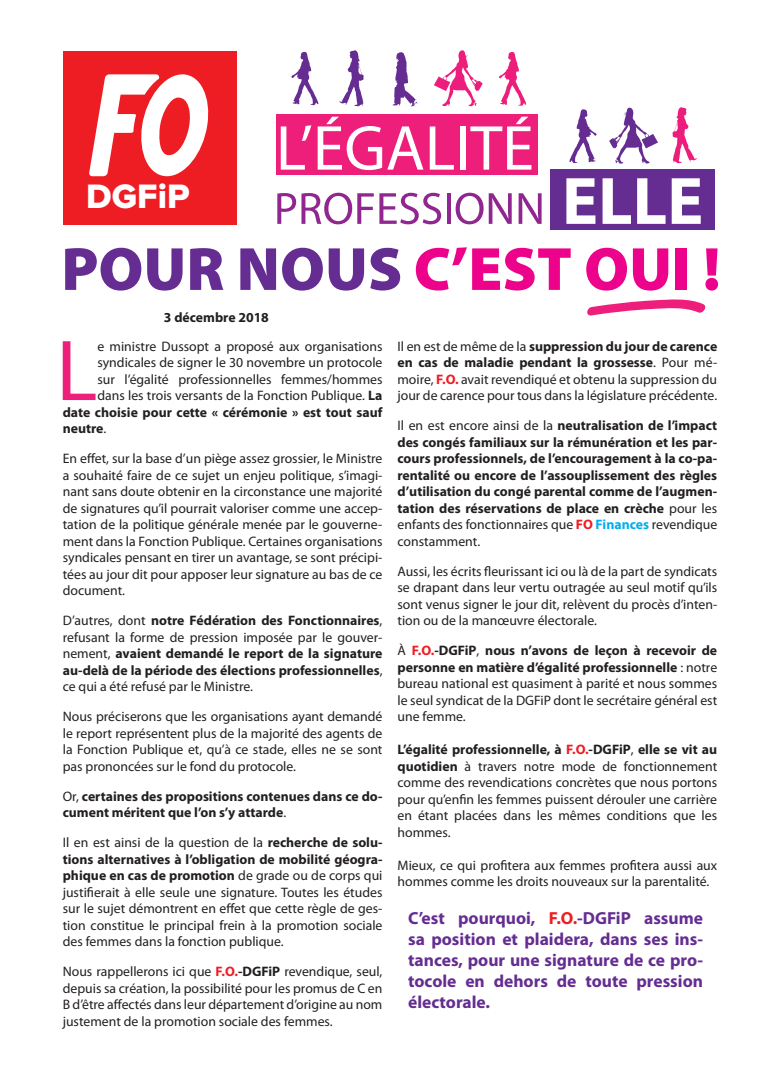
<style>
.page{position:relative;width:780px;height:1088px;background:#fff}
.page>*{position:absolute;margin:0;border:0;box-sizing:border-box;transform-origin:0 0}
.t1{font:87.25px "Myriad Pro";color:#ee1e7b}
.t2{font:900 61.5px "Myriad Pro";color:#ed028c}
.t3{font:35.12px "Proxima Nova Extrabld";color:#fff}
.t4{font:700 17.5px/21px "Myriad Pro";color:#652d91;text-align:justify}
.t5{font:13.75px/16.5px "Myriad Pro";color:#231f20;text-align:justify}
.t6{font:700 13.75px/16.5px "Myriad Pro";color:#231f20;text-align:justify}
.s1{color:#652d91}
.s2{font-weight:700}
.s3{font-weight:400}
.s4{font-weight:700;color:#ee1d23}
.s5{color:#ee1d23}
.s6{color:#00aeef}
</style>
<div class="page">
<div style="left:550px;top:169px;width:164px;height:61px;background:#652d91"></div>
<div style="left:276px;top:114px;width:262px;height:61px;background:#ee1e7b"></div>
<svg style="left:277px;top:193px;width:164px;height:31px"></svg>
<svg style="left:447px;top:193px;width:3px;height:31px"></svg>
<svg style="left:455px;top:193px;width:56px;height:31px"></svg>
<svg style="left:518px;top:193px;width:23px;height:31px"></svg>
<svg style="left:566px;top:178px;width:29px;height:46px"></svg>
<svg style="left:602px;top:178px;width:29px;height:46px"></svg>
<svg style="left:637px;top:178px;width:28px;height:46px"></svg>
<svg style="left:671px;top:178px;width:29px;height:46px"></svg>
<svg style="left:281px;top:125px;width:30px;height:45px"></svg>
<svg style="left:317px;top:117px;width:106px;height:53px"></svg>
<svg style="left:429px;top:126px;width:25px;height:44px"></svg>
<div style="left:460px;top:126px;width:5px;height:44px;background:#fff"></div>
<svg style="left:470px;top:117px;width:61px;height:53px"></svg>
<svg style="left:569px;top:109px;width:27px;height:54px"></svg>
<svg style="left:587px;top:299px;width:119px;height:17px"></svg>
<svg style="left:339px;top:50px;width:25px;height:56px"></svg>
<svg style="left:609px;top:108px;width:20px;height:40px"></svg>
<svg style="left:291px;top:54px;width:27px;height:51px"></svg>
<svg style="left:392px;top:52px;width:25px;height:54px"></svg>
<div style="left:63px;top:51px;width:173px;height:174px;background:#ee1d23"></div>
<svg style="left:89px;top:74px;width:120px;height:102px"></svg>
<svg style="left:499px;top:54px;width:27px;height:52px"></svg>
<svg style="left:434px;top:50px;width:28px;height:56px"></svg>
<svg style="left:672px;top:109px;width:25px;height:54px"></svg>
<h3 class="t3" style="left:86px;top:180px;width:105px">DGFiP</h3>
<h2 class="t2" style="left:61px;top:234px;width:660px"><span class="s1">POUR NOUS</span> C’EST OUI !</h2>
<p class="t6" style="left:164px;top:309px;width:106px">3 décembre 2018</p>
<h1 class="t1" style="left:56px;top:317px;width:43px">L</h1>
<p class="t5" style="left:97px;top:337px;width:286px">e ministre Dussopt a proposé aux organisations</p>
<p class="t5" style="left:97px;top:354px;width:286px">syndicales de signer le 30 novembre un protocole</p>
<p class="t5" style="left:97px;top:370px;width:286px">sur l’égalité professionnelles femmes/hommes</p>
<p class="t5" style="left:97px;top:387px;width:286px">dans les trois versants de la Fonction Publique. <span class="s2">La</span></p>
<p class="t6" style="left:63px;top:403px;width:321px">date choisie pour cette « cérémonie » est tout sauf</p>
<p class="t6" style="left:63px;top:420px;width:45px">neutre<span class="s3">.</span></p>
<p class="t5" style="left:63px;top:450px;width:321px">En effet, sur la base d’un piège assez grossier, le Ministre a souhaité faire de ce sujet un enjeu politique, s’imagi&shy;nant sans doute obtenir en la circonstance une majorité de signatures qu’il pourrait valoriser comme une accep&shy;tation de la politique générale menée par le gouverne&shy;ment dans la Fonction Publique. Certaines organisations syndicales pensant en tirer un avantage, se sont précipi&shy;tées au jour dit pour apposer leur signature au bas de ce document.</p>
<p class="t6" style="left:63px;top:612px;width:321px"><span class="s3">D’autres, dont</span> notre Fédération des Fonctionnaires<span class="s3">, refusant la forme de pression imposée par le gouver&shy;nement,</span> avaient demandé le report de la signature au-delà de la période des élections professionnelles<span class="s3">, ce qui a été refusé par le Ministre.</span></p>
<p class="t5" style="left:63px;top:708px;width:321px">Nous préciserons que les organisations ayant demandé le report représentent plus de la majorité des agents de la Fonction Publique et, qu’à ce stade, elles ne se sont pas prononcées sur le fond du protocole.</p>
<p class="t6" style="left:63px;top:787px;width:321px"><span class="s3">Or,</span> certaines des propositions contenues dans ce do&shy;cument méritent que l’on s’y attarde<span class="s3">.</span></p>
<p class="t5" style="left:63px;top:834px;width:321px">Il en est ainsi de la question de la <span class="s2">recherche de solu&shy;tions alternatives à l’obligation de mobilité géogra&shy;phique en cas de promotion</span> de grade ou de corps qui justifierait à elle seule une signature. Toutes les études sur le sujet démontrent en effet que cette règle de ges&shy;tion constitue le principal frein à la promotion sociale des femmes dans la fonction publique.</p>
<p class="t5" style="left:63px;top:963px;width:321px">Nous rappellerons ici que <span class="s4">F.O.</span><span class="s2">-DGFiP</span> revendique, seul, depuis sa création, la possibilité pour les promus de C en B d’être affectés dans leur département d’origine au nom justement de la promotion sociale des femmes.</p>
<p class="t5" style="left:397px;top:337px;width:321px">Il en est de même de la <span class="s2">suppression du jour de carence en cas de maladie pendant la grossesse</span>. Pour mé&shy;moire, <span class="s4">F.O.</span> avait revendiqué et obtenu la suppression du jour de carence pour tous dans la législature précédente.</p>
<p class="t6" style="left:397px;top:417px;width:321px"><span class="s3">Il en est encore ainsi de la</span> neutralisation de l’impact des congés familiaux sur la rémunération et les par&shy;cours professionnels, de l’encouragement à la co-pa&shy;rentalité ou encore de l’assouplissement des règles d’utilisation du congé parental comme de l’augmen&shy;tation des réservations de place en crèche <span class="s3">pour les enfants des fonctionnaires que</span> <span class="s5">FO</span> <span class="s6">Finances</span> <span class="s3">revendique constamment.</span></p>
<p class="t5" style="left:397px;top:562px;width:321px">Aussi, les écrits fleurissant ici ou là de la part de syndicats se drapant dans leur vertu outragée au seul motif qu’ils sont venus signer le jour dit, relèvent du procès d’inten&shy;tion ou de la manœuvre électorale.</p>
<p class="t5" style="left:397px;top:642px;width:321px">À <span class="s4">F.O.</span><span class="s2">-DGFiP</span>, <span class="s2">nous n’avons de leçon à recevoir de personne en matière d’égalité professionnelle</span> : notre bureau national est quasiment à parité et nous sommes le seul syndicat de la DGFiP dont le secrétaire général est une femme.</p>
<p class="t5" style="left:397px;top:741px;width:321px"><span class="s2">L’égalité professionnelle, à</span> <span class="s4">F.O.</span><span class="s2">-DGFiP</span>, <span class="s2">elle se vit au quotidien</span> à travers notre mode de fonctionnement comme des revendications concrètes que nous portons pour qu’enfin les femmes puissent dérouler une carrière en étant placées dans les mêmes conditions que les hommes.</p>
<p class="t5" style="left:397px;top:856px;width:321px">Mieux, ce qui profitera aux femmes profitera aussi aux hommes comme les droits nouveaux sur la parentalité.</p>
<p class="t4" style="left:408px;top:907px;width:296px">C’est pourquoi, <span class="s5">F.O.</span>-DGFiP assume sa position et plaidera, dans ses ins&shy;tances, pour une signature de ce pro&shy;tocole en dehors de toute pression électorale.</p>
</div>
